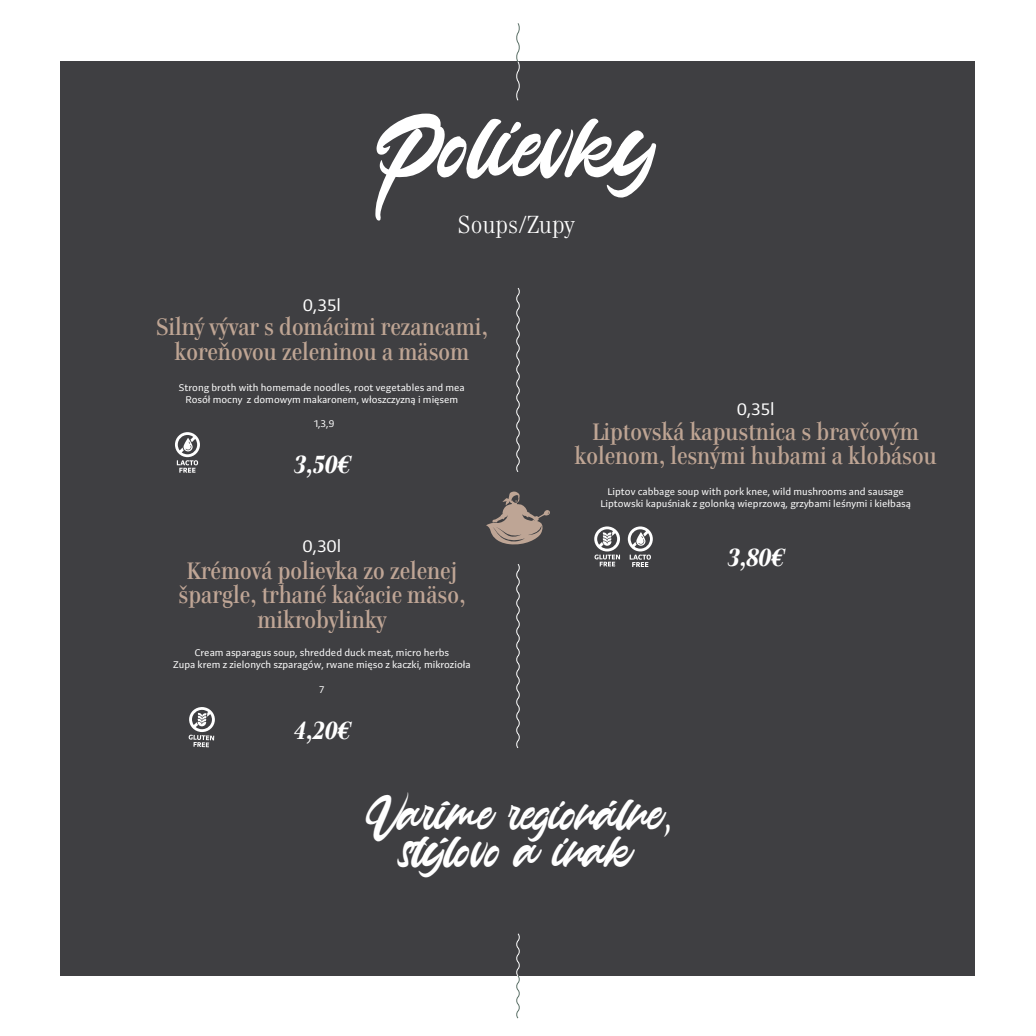
<style>
.page{position:relative;width:1036px;height:1036px;background:#fff}
.page>*{position:absolute;margin:0;border:0;box-sizing:border-box;transform-origin:0 0}
.t1{font:84px "Anasite Malela 3";color:#fff}
.t2{font:43.57px/37.6px "Anasite Malela 3";color:#fff;text-align:center}
.t3{font:italic 700 24.5px "Genre";color:#fff}
.t4{font:24.5px "Genre";color:#fff}
.t5{font:500 23.62px/24.5px "Genre";color:#bfa594;text-align:center}
.t6{font:500 23.62px/24.5px "Genre";color:#c0a696;text-align:center}
.t7{font:17.5px "Preto Sans OT Std";color:#fff}
.t8{font:10.15px/12.2px "Preto Sans OT Std";color:#fff;text-align:center}
</style>
<div class="page">
<div style="left:61px;top:62px;width:914px;height:914px;background:#3f3f42"></div>
<svg style="left:516px;top:933px;width:4px;height:86px"></svg>
<svg style="left:515px;top:23px;width:6px;height:78px"></svg>
<svg style="left:516px;top:288px;width:4px;height:184px"></svg>
<svg style="left:516px;top:564px;width:4px;height:184px"></svg>
<svg style="left:486px;top:491px;width:64px;height:54px"></svg>
<svg style="left:594px;top:526px;width:26px;height:40px"></svg>
<svg style="left:189px;top:707px;width:26px;height:40px"></svg>
<svg style="left:628px;top:526px;width:25px;height:41px"></svg>
<svg style="left:175px;top:432px;width:25px;height:41px"></svg>
<h1 class="t1" style="left:375px;top:99px;width:288px">Polievky</h1>
<h3 class="t4" style="left:458px;top:211px;width:118px">Soups/Zupy</h3>
<h3 class="t7" style="left:303px;top:294px;width:39px">0,35l</h3>
<h3 class="t5" style="left:156px;top:317px;width:333px">Silný vývar s domácimi rezancami, koreňovou zeleninou a mäsom</h3>
<p class="t8" style="left:179px;top:381px;width:287px">Strong broth with homemade noodles, root vegetables and mea<br>Rosół mocny z domowym makaronem, włoszczyzną i mięsem</p>
<p class="t8" style="left:314px;top:418px;width:22px">1,3,9</p>
<h3 class="t3" style="left:294px;top:451px;width:58px">3,50€</h3>
<h3 class="t7" style="left:302px;top:535px;width:40px">0,30l</h3>
<h3 class="t6" style="left:179px;top:561px;width:288px">Krémová polievka zo zelenej špargle, trhané kačacie mäso, mikrobylinky</h3>
<p class="t8" style="left:173px;top:647px;width:299px">Cream asparagus soup, shredded duck meat, micro herbs<br>Zupa krem z zielonych szparagów, rwane mięso z kaczki, mikrozioła</p>
<p class="t8" style="left:320px;top:683px;width:6px">7</p>
<h3 class="t3" style="left:294px;top:716px;width:58px">4,20€</h3>
<h3 class="t7" style="left:737px;top:399px;width:39px">0,35l</h3>
<h3 class="t5" style="left:575px;top:421px;width:364px">Liptovská kapustnica s bravčovým kolenom, lesnými hubami a klobásou</h3>
<p class="t8" style="left:600px;top:486px;width:312px">Liptov cabbage soup with pork knee, wild mushrooms and sausage<br>Liptowski kapuśniak z golonką wieprzową, grzybami leśnymi i kiełbasą</p>
<h3 class="t3" style="left:727px;top:543px;width:58px">3,80€</h3>
<h2 class="t2" style="left:366px;top:796px;width:306px">Varíme regionálne, stýlovo a inak</h2>
</div>
